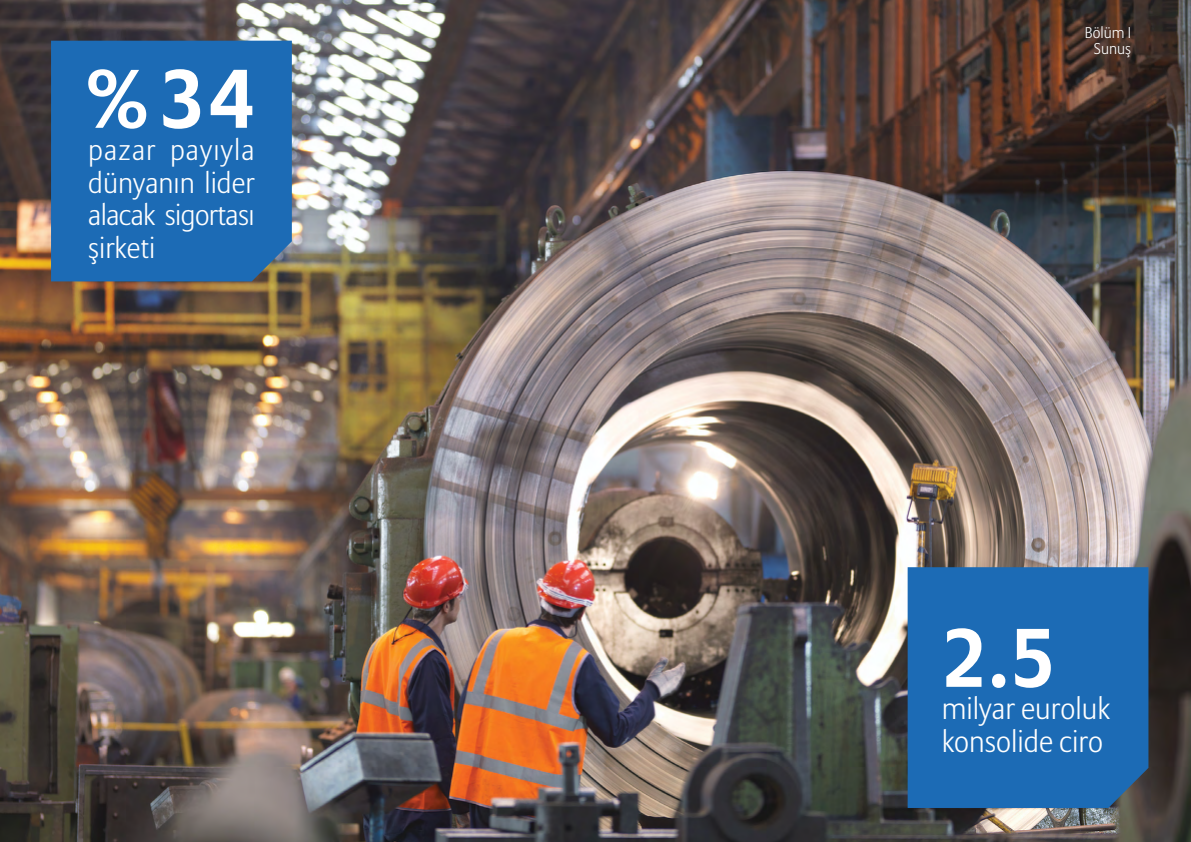
<style>
.page{position:relative;width:1191px;height:842px;background:#fff}
.page>*{position:absolute;margin:0;border:0;box-sizing:border-box;transform-origin:0 0}
.t1{font:700 82.4px "Allianz Sans Bold OMT";color:#fff}
.t2{font:30px/32.5px "Allianz Sans Light OMT";color:#fff}
.t3{font:29px/32.5px "Allianz Sans Light OMT";color:#fff;text-align:justify}
.t4{font:15.5px/16px "Allianz Sans Light OMT";color:#fff;text-align:center}
</style>
<div class="page">
<img style="left:0;top:0;width:1191px;height:842px">
<div style="left:51px;top:41px;width:241px;height:240px;background:#1c6bb5"></div>
<div style="left:907px;top:567px;width:241px;height:241px;background:#1c6bb5"></div>
<h1 class="t1" style="left:88px;top:46px;width:168px">%34</h1>
<p class="t3" style="left:88px;top:135px;width:168px">pazar payıyla dünyanın lider alacak sigortası şirketi</p>
<p class="t4" style="left:1084px;top:26px;width:48px">Bölüm I<br>Sunuş</p>
<h1 class="t1" style="left:941px;top:605px;width:115px">2.5</h1>
<p class="t2" style="left:941px;top:694px;width:170px">milyar euroluk konsolide ciro</p>
</div>
